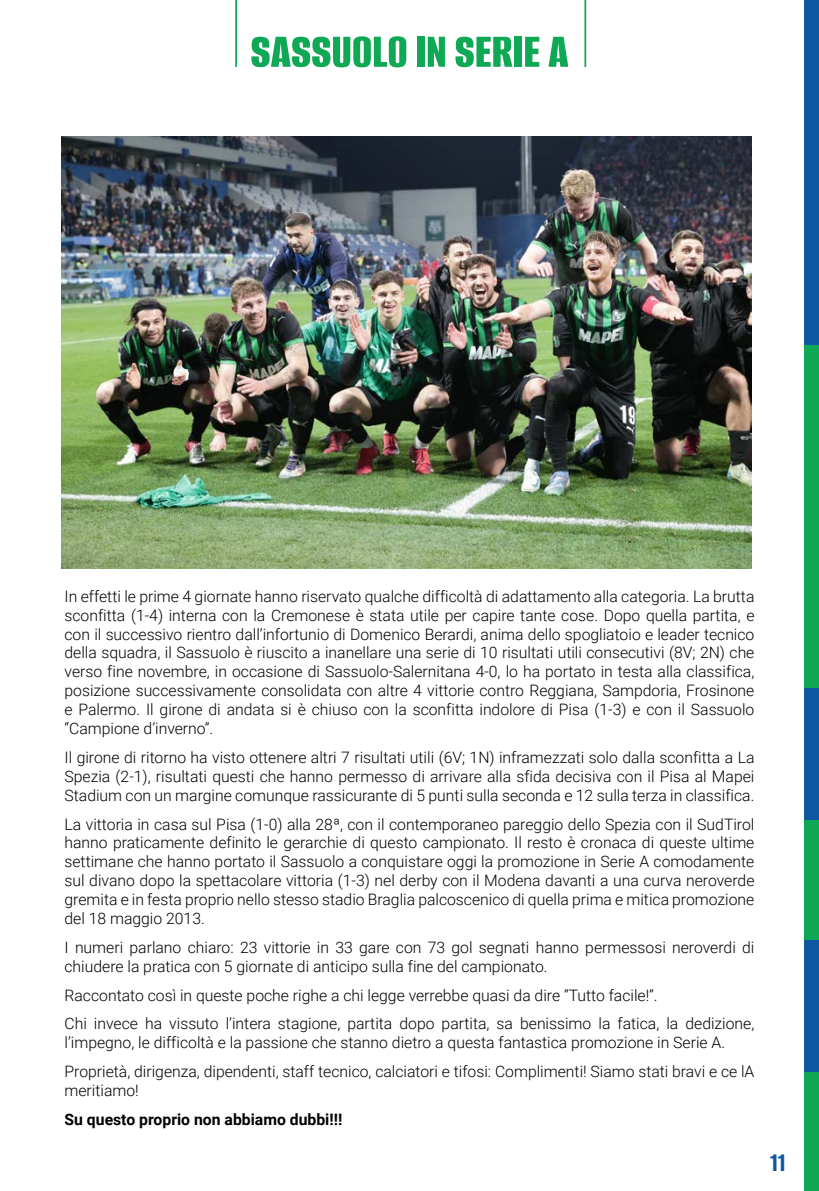
<style>
.page{position:relative;width:819px;height:1191px;background:#fff}
.page>*{position:absolute;margin:0;border:0;box-sizing:border-box;transform-origin:0 0}
.t1{font:100 50.75px "Alumni Sans";color:#0fa855}
.t2{font:100 28px "Alumni Sans";color:#0e58a2}
.t3{font:300 15.75px/18.9px "Roboto";color:#000;text-align:justify}
.t4{font:700 15.75px "Roboto";color:#000}
</style>
<div class="page">
<div style="left:804px;top:344px;width:15px;height:344px;background:#0fa855"></div>
<div style="left:804px;top:0;width:15px;height:344px;background:#0e58a2"></div>
<div style="left:804px;top:688px;width:15px;height:132px;background:#0e58a2"></div>
<div style="left:804px;top:820px;width:15px;height:120px;background:#0fa855"></div>
<div style="left:804px;top:1072px;width:15px;height:119px;background:#0fa855"></div>
<div style="left:804px;top:940px;width:15px;height:132px;background:#0e58a2"></div>
<img style="left:62px;top:136px;width:689px;height:432px">
<hr style="left:235px;top:0;width:2px;height:67px;background:#0fa855">
<hr style="left:584px;top:0;width:2px;height:67px;background:#0fa855">
<h1 class="t1" style="left:250px;top:26px;width:319px">SASSUOLO IN SERIE A</h1>
<p class="t3" style="left:64px;top:586px;width:691px">In effetti le prime 4 giornate hanno riservato qualche difficoltà di adattamento alla categoria. La brutta sconfitta (1-4) interna con la Cremonese è stata utile per capire tante cose. Dopo quella partita, e con il successivo rientro dall’infortunio di Domenico Berardi, anima dello spogliatoio e leader tecnico della squadra, il Sassuolo è riuscito a inanellare una serie di 10 risultati utili consecutivi (8V; 2N) che verso fine novembre, in occasione di Sassuolo-Salernitana 4-0, lo ha portato in testa alla classifica, posizione successivamente consolidata con altre 4 vittorie contro Reggiana, Sampdoria, Frosinone e Palermo. Il girone di andata si è chiuso con la sconfitta indolore di Pisa (1-3) e con il Sassuolo “Campione d’inverno”.</p>
<p class="t3" style="left:64px;top:747px;width:691px">Il girone di ritorno ha visto ottenere altri 7 risultati utili (6V; 1N) inframezzati solo dalla sconfitta a La Spezia (2-1), risultati questi che hanno permesso di arrivare alla sfida decisiva con il Pisa al Mapei Stadium con un margine comunque rassicurante di 5 punti sulla seconda e 12 sulla terza in classifica.</p>
<p class="t3" style="left:64px;top:814px;width:691px">La vittoria in casa sul Pisa (1-0) alla 28ª, con il contemporaneo pareggio dello Spezia con il SudTirol hanno praticamente definito le gerarchie di questo campionato. Il resto è cronaca di queste ultime settimane che hanno portato il Sassuolo a conquistare oggi la promozione in Serie A comodamente sul divano dopo la spettacolare vittoria (1-3) nel derby con il Modena davanti a una curva neroverde gremita e in festa proprio nello stesso stadio Braglia palcoscenico di quella prima e mitica promozione del 18 maggio 2013.</p>
<p class="t3" style="left:64px;top:937px;width:691px">I numeri parlano chiaro: 23 vittorie in 33 gare con 73 gol segnati hanno permessosi neroverdi di chiudere la pratica con 5 giornate di anticipo sulla fine del campionato.</p>
<p class="t3" style="left:64px;top:980px;width:691px;line-height:28.9px">Raccontato così in queste poche righe a chi legge verrebbe quasi da dire “Tutto facile!”.<br>Chi invece ha vissuto l’intera stagione, partita dopo partita, sa benissimo la fatica, la dedizione,</p>
<p class="t3" style="left:64px;top:1027px;width:691px;line-height:28.9px">l’impegno, le difficoltà e la passione che stanno dietro a questa fantastica promozione in Serie A.<br>Proprietà, dirigenza, dipendenti, staff tecnico, calciatori e tifosi: Complimenti! Siamo stati bravi e ce lA</p>
<p class="t3" style="left:64px;top:1080px;width:76px">meritiamo!</p>
<p class="t4" style="left:64px;top:1108px;width:279px">Su questo proprio non abbiamo dubbi!!!</p>
<h2 class="t2" style="left:770px;top:1148px;width:17px">11</h2>
</div>
